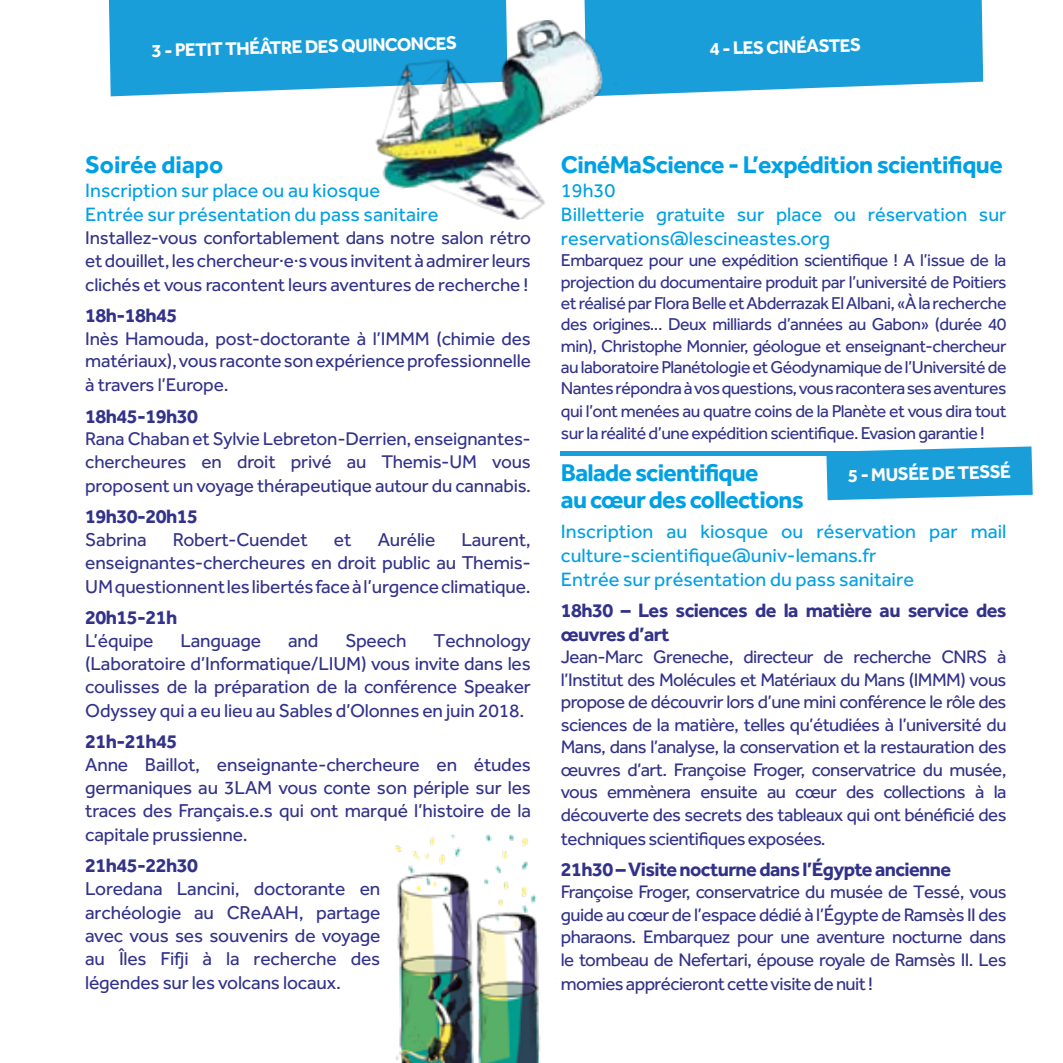
<style>
.page{position:relative;width:1063px;height:1063px;background:#fff}
.page>*{position:absolute;margin:0;border:0;box-sizing:border-box;transform-origin:0 0}
.t1{font:700 25px/26.8px "Effra";letter-spacing:-.02em;color:#00a0e4}
.t2{font:700 25px "Effra";color:#00a0e4}
.t3{font:20px/24px "Effra";color:#00a0e4}
.t4{font:700 20px/24px "Effra";letter-spacing:-.03em;color:#32328a}
.t5{font:19.25px/23.5px "Effra";letter-spacing:-.01em;color:#32328a;text-align:justify}
.t6{font:19px/23.5px "Effra";letter-spacing:-.01em;color:#32328a;text-align:justify}
.t7{font:18.75px/22.8px "Effra";letter-spacing:-.03em;color:#32328a;text-align:justify}
.t8{font:700 18.75px "Effra";color:#fff}
.t9{font:17.75px/21.5px "Effra";letter-spacing:-.03em;color:#32328a;text-align:justify}
</style>
<div class="page">
<img style="left:395px;top:834px;width:146px;height:229px">
<svg style="left:826px;top:446px;width:207px;height:54px;background:#33a8de"></svg>
<div style="left:109px;top:0;width:398px;height:96px;background:#1a9eda"></div>
<svg style="left:585px;top:0;width:398px;height:95px;background:#2aa4dc"></svg>
<img style="left:332px;top:16px;width:294px;height:204px">
<hr style="left:560px;top:451px;width:297px;height:4px;background:#1a9eda">
<p class="t8" style="left:152px;top:38px;width:307px;rotate:-1deg">3 - PETIT THÉÂTRE DES QUINCONCES</p>
<p class="t8" style="left:710px;top:37px;width:153px;rotate:-1deg">4 - LES CINÉASTES</p>
<h1 class="t2" style="left:85px;top:150px;width:140px">Soirée diapo</h1>
<p class="t3" style="left:85px;top:178px;width:355px">Inscription sur place ou au kiosque<br>Entrée sur présentation du pass sanitaire</p>
<p class="t6" style="left:85px;top:226px;width:447px">Installez-vous confortablement dans notre salon rétro et douillet, les chercheur·e·s vous invitent à admirer leurs clichés et vous racontent leurs aventures de recherche !</p>
<p class="t4" style="left:85px;top:303px;width:94px">18h-18h45</p>
<p class="t6" style="left:85px;top:326px;width:447px">Inès Hamouda, post-doctorante à l’IMMM (chimie des matériaux), vous raconte son expérience professionnelle à travers l’Europe.</p>
<p class="t4" style="left:85px;top:403px;width:114px">18h45-19h30</p>
<p class="t6" style="left:85px;top:427px;width:447px">Rana Chaban et Sylvie Lebreton-Derrien, enseignantes&shy;chercheures en droit privé au Themis-UM vous proposent un voyage thérapeutique autour du cannabis.</p>
<p class="t4" style="left:85px;top:504px;width:114px">19h30-20h15</p>
<p class="t5" style="left:85px;top:528px;width:63px">Sabrina</p>
<p class="t5" style="left:173px;top:528px;width:136px">Robert-Cuendet</p>
<p class="t5" style="left:334px;top:528px;width:19px">et</p>
<p class="t5" style="left:378px;top:528px;width:59px">Aurélie</p>
<p class="t5" style="left:85px;top:528px;width:447px;text-indent:376px">Laurent, enseignantes-chercheures en droit public au Themis-UM questionnent les libertés face à l’urgence climatique.</p>
<p class="t4" style="left:85px;top:604px;width:94px">20h15-21h</p>
<p class="t5" style="left:85px;top:628px;width:70px">L’équipe</p>
<p class="t5" style="left:181px;top:628px;width:82px">Language</p>
<p class="t5" style="left:288px;top:628px;width:32px">and</p>
<p class="t5" style="left:345px;top:628px;width:63px">Speech</p>
<p class="t5" style="left:85px;top:628px;width:447px;text-indent:348px">Technology (Laboratoire d’Informatique/LIUM) vous invite dans les coulisses de la préparation de la conférence Speaker Odyssey qui a eu lieu au Sables d’Olonnes en juin 2018.</p>
<p class="t4" style="left:85px;top:729px;width:94px">21h-21h45</p>
<p class="t5" style="left:85px;top:753px;width:447px">Anne Baillot, enseignante-chercheure en études germaniques au 3LAM vous conte son périple sur les traces des Français.e.s qui ont marqué l’histoire de la capitale prussienne.</p>
<p class="t4" style="left:85px;top:853px;width:114px">21h45-22h30</p>
<p class="t5" style="left:85px;top:877px;width:297px">Loredana Lancini, doctorante en archéologie au CReAAH, partage avec vous ses souvenirs de voyage au Îles Fifji à la recherche des légendes sur les volcans locaux.</p>
<h1 class="t1" style="left:561px;top:151px;width:443px">CinéMaScience - L’expédition scientifique</h1>
<p class="t3" style="left:561px;top:178px;width:447px">19h30<br>Billetterie gratuite sur place ou réservation sur reservations@lescineastes.org</p>
<p class="t9" style="left:561px;top:250px;width:447px">Embarquez pour une expédition scientifique ! A l’issue de la projection du documentaire produit par l’université de Poitiers et réalisé par Flora Belle et Abderrazak El Albani, «À la recherche des origines... Deux milliards d’années au Gabon» (durée 40 min), Christophe Monnier, géologue et enseignant-chercheur au laboratoire Planétologie et Géodynamique de l’Université de Nantes répondra à vos questions, vous racontera ses aventures qui l’ont menées au quatre coins de la Planète et vous dira tout sur la réalité d’une expédition scientifique. Evasion garantie !</p>
<h1 class="t1" style="left:561px;top:459px;width:244px">Balade scientifique<br>au cœur des collections</h1>
<p class="t3" style="left:561px;top:519px;width:447px">Inscription au kiosque ou réservation par mail culture-scientifique@univ-lemans.fr<br>Entrée sur présentation du pass sanitaire</p>
<p class="t4" style="left:561px;top:598px;width:447px">18h30 – Les sciences de la matière au service des œuvres d’art</p>
<p class="t7" style="left:561px;top:645px;width:447px">Jean-Marc Greneche, directeur de recherche CNRS à l’Institut des Molécules et Matériaux du Mans (IMMM) vous propose de découvrir lors d’une mini conférence le rôle des sciences de la matière, telles qu’étudiées à l’université du Mans, dans l’analyse, la conservation et la restauration des œuvres d’art. Françoise Froger, conservatrice du musée, vous emmènera ensuite au cœur des collections à la découverte des secrets des tableaux qui ont bénéficié des techniques scientifiques exposées.</p>
<p class="t4" style="left:561px;top:857px;width:392px">21h30 – Visite nocturne dans l’Égypte ancienne</p>
<p class="t7" style="left:561px;top:880px;width:447px">Françoise Froger, conservatrice du musée de Tessé, vous guide au cœur de l’espace dédié à l’Égypte de Ramsès II des pharaons. Embarquez pour une aventure nocturne dans le tombeau de Nefertari, épouse royale de Ramsès II. Les momies apprécieront cette visite de nuit !</p>
<p class="t8" style="left:848px;top:463px;width:165px;rotate:-1deg">5 - MUSÉE DE TESSÉ</p>
</div>
